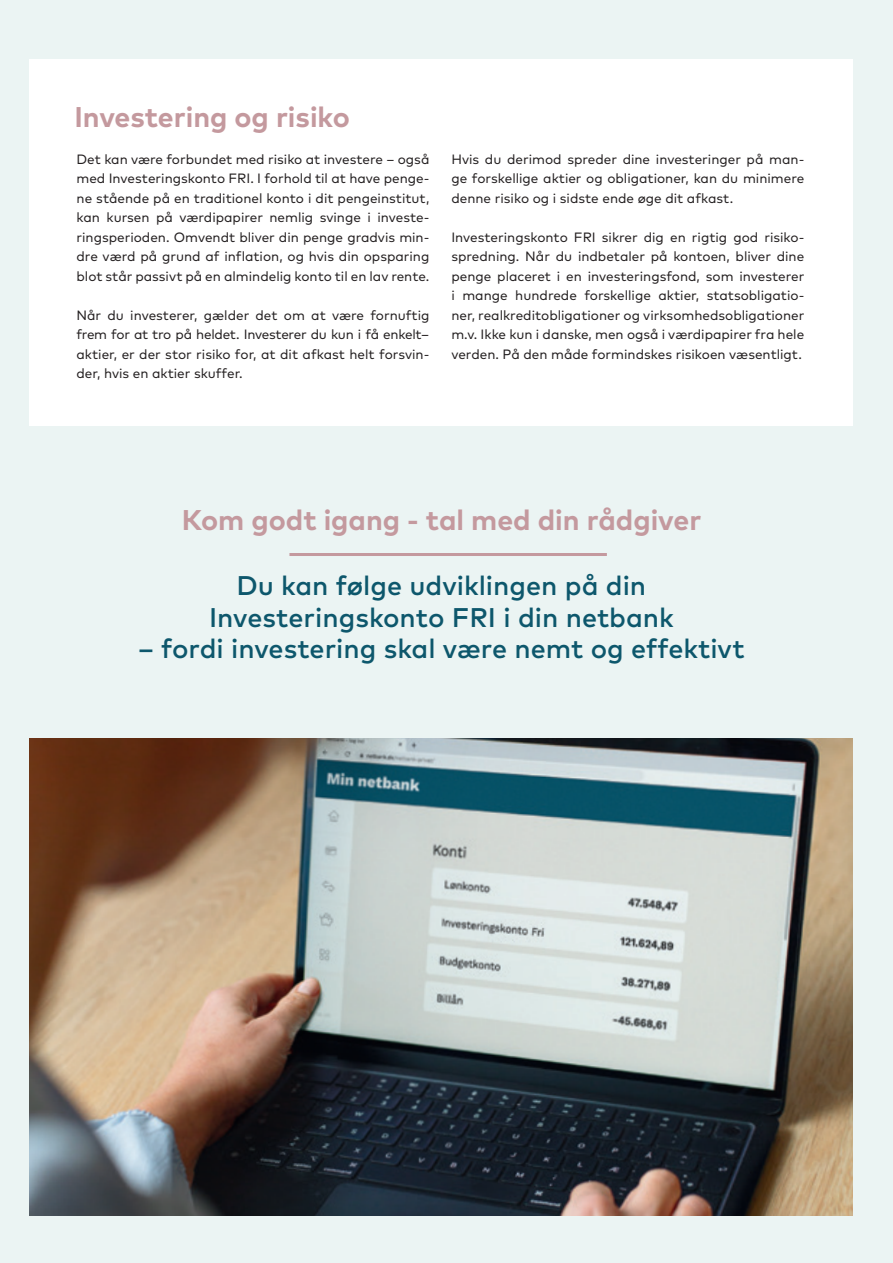
<style>
.page{position:relative;width:893px;height:1263px;background:#ebf4f3}
.page>*{position:absolute;margin:0;border:0;box-sizing:border-box;transform-origin:0 0}
.t1{font:700 28.5px "Mark Pro";color:#c4999e}
.t2{font:500 27px "Mark Pro";color:#0d576c}
.t3{font:13.5px/19.5px "Mark Pro";color:#231f20;text-align:justify}
</style>
<div class="page">
<img style="left:30px;top:739px;width:823px;height:476px">
<div style="left:30px;top:59px;width:823px;height:366px;background:#fff"></div>
<hr style="left:289px;top:553px;width:318px;height:3px;background:#c4999e">
<p class="t1" style="left:74px;top:96px;width:277px">Investering og risiko</p>
<p class="t3" style="left:77px;top:148px;width:354px">Det kan være forbundet med risiko at investere – også med Investeringskonto FRI. I forhold til at have penge&shy;ne stående på en traditionel konto i dit pengeinstitut, kan kursen på værdipapirer nemlig svinge i investe&shy;ringsperioden. Omvendt bliver din penge gradvis min&shy;dre værd på grund af inflation, og hvis din opsparing blot står passivt på en almindelig konto til en lav rente.</p>
<p class="t3" style="left:77px;top:304px;width:354px">Når du investerer, gælder det om at være fornuftig frem for at tro på heldet. Investerer du kun i få enkelt– aktier, er der stor risiko for, at dit afkast helt forsvin&shy;der, hvis en aktier skuffer.</p>
<p class="t3" style="left:451px;top:148px;width:354px">Hvis du derimod spreder dine investeringer på man&shy;ge forskellige aktier og obligationer, kan du minimere denne risiko og i sidste ende øge dit afkast.</p>
<p class="t3" style="left:451px;top:226px;width:355px">Investeringskonto FRI sikrer dig en rigtig god risiko&shy;spredning. Når du indbetaler på kontoen, bliver dine penge placeret i en investeringsfond, som investerer i mange hundrede forskellige aktier, statsobligatio&shy;ner, realkreditobligationer og virksomhedsobligationer m.v. Ikke kun i danske, men også i værdipapirer fra hele verden. På den måde formindskes risikoen væsentligt.</p>
<p class="t1" style="left:182px;top:498px;width:521px">Kom godt igang - tal med din rådgiver</p>
<p class="t2" style="left:236px;top:565px;width:411px">Du kan følge udviklingen på din</p>
<p class="t2" style="left:209px;top:597px;width:466px">Investeringskonto FRI i din netbank</p>
<p class="t2" style="left:138px;top:628px;width:608px">– fordi investering skal være nemt og effektivt</p>
</div>
